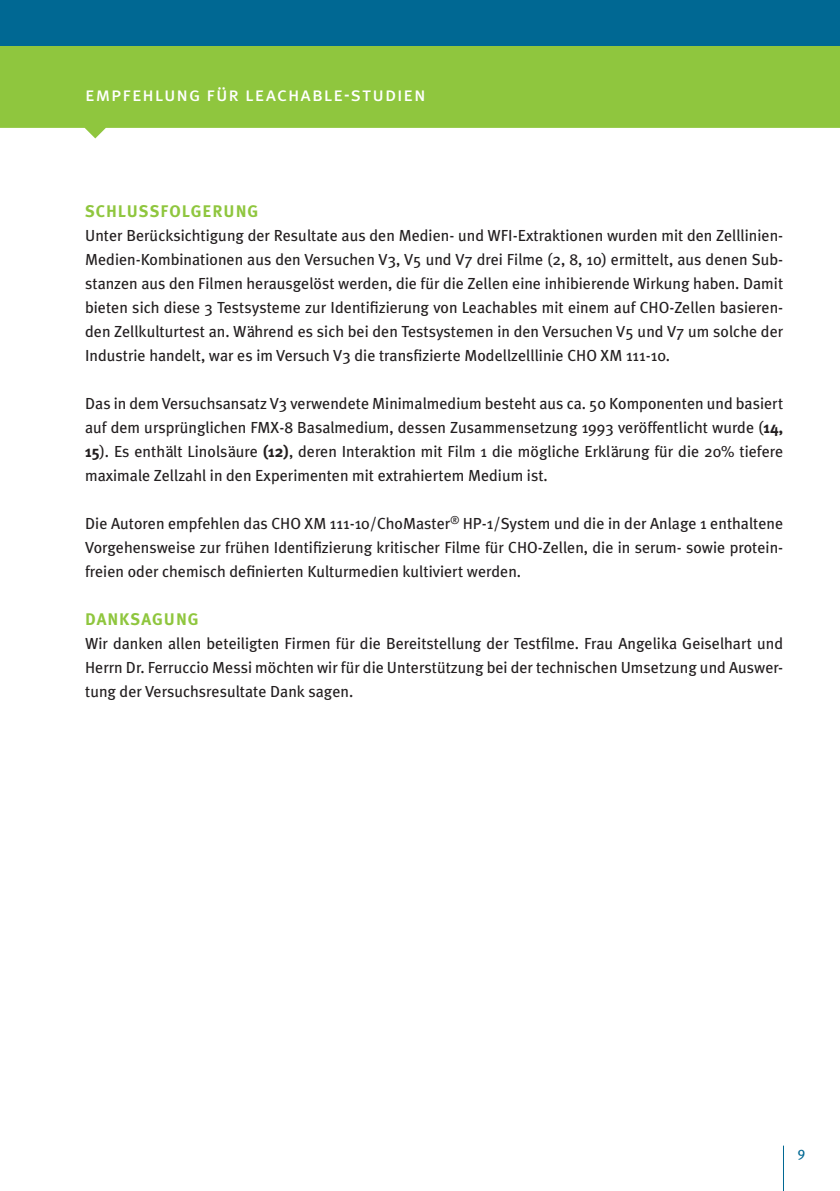
<style>
.page{position:relative;width:840px;height:1191px;background:#fff}
.page>*{position:absolute;margin:0;border:0;box-sizing:border-box;transform-origin:0 0}
.t1{font:20px "Meta Plus Book Caps";letter-spacing:.05em;color:#fff}
.t2{font:16.8px "Meta Plus Bold Caps";letter-spacing:.055em;color:#8fc63e}
.t3{font:16px/24px "Meta Plus";color:#231f20;text-align:justify}
.t4{font:14px "Meta Plus";color:#006893}
.s1{font-weight:700}
</style>
<div class="page">
<svg style="left:1px;top:45px;width:838px;height:93px;background:#99cb53"></svg>
<svg style="left:0;top:45px;width:1px;height:83px"></svg>
<div style="left:0;top:0;width:839px;height:45px;background:#006893"></div>
<hr style="left:782px;top:1145px;width:1px;height:46px;background:#006893">
<p class="t1" style="left:85px;top:82px;width:342px">empfehlung für leachable-studien</p>
<p class="t2" style="left:85px;top:201px;width:175px">SCHLUSSFOLGERUNG</p>
<p class="t3" style="left:85px;top:223px;width:699px">Unter Berücksichtigung der Resultate aus den Medien- und WFI-Extraktionen wurden mit den Zelllinien-Medien-Kombinationen aus den Versuchen V3, V5 und V7 drei Filme (2, 8, 10) ermittelt, aus denen Sub&shy;stanzen aus den Filmen herausgelöst werden, die für die Zellen eine inhibierende Wirkung haben. Damit bieten sich diese 3 Testsysteme zur Identifizierung von Leachables mit einem auf CHO-Zellen basieren&shy;den Zellkulturtest an. Während es sich bei den Testsystemen in den Versuchen V5 und V7 um solche der Industrie handelt, war es im Versuch V3 die transfizierte Modellzelllinie CHO XM 111-10.</p>
<p class="t3" style="left:85px;top:391px;width:699px">Das in dem Versuchsansatz V3 verwendete Minimalmedium besteht aus ca. 50 Komponenten und basiert auf dem ursprünglichen FMX-8 Basalmedium, dessen Zusammensetzung 1993 veröffentlicht wurde (<span class="s1">14, 15</span>). Es enthält Linolsäure <span class="s1">(12)</span>, deren Interaktion mit Film 1 die mögliche Erklärung für die 20% tiefere maximale Zellzahl in den Experimenten mit extrahiertem Medium ist.</p>
<p class="t3" style="left:85px;top:511px;width:699px">Die Autoren empfehlen das CHO XM 111-10/ChoMaster<sup>®</sup> HP-1/System und die in der Anlage 1 enthaltene Vorgehensweise zur frühen Identifizierung kritischer Filme für CHO-Zellen, die in serum- sowie protein&shy;freien oder chemisch definierten Kulturmedien kultiviert werden.</p>
<p class="t2" style="left:85px;top:609px;width:115px">DANKSAGUNG</p>
<p class="t3" style="left:85px;top:631px;width:699px">Wir danken allen beteiligten Firmen für die Bereitstellung der Testfilme. Frau Angelika Geiselhart und Herrn Dr. Ferruccio Messi möchten wir für die Unterstützung bei der technischen Umsetzung und Auswer&shy;tung der Versuchsresultate Dank sagen.</p>
<p class="t4" style="left:797px;top:1143px;width:9px">9</p>
</div>
